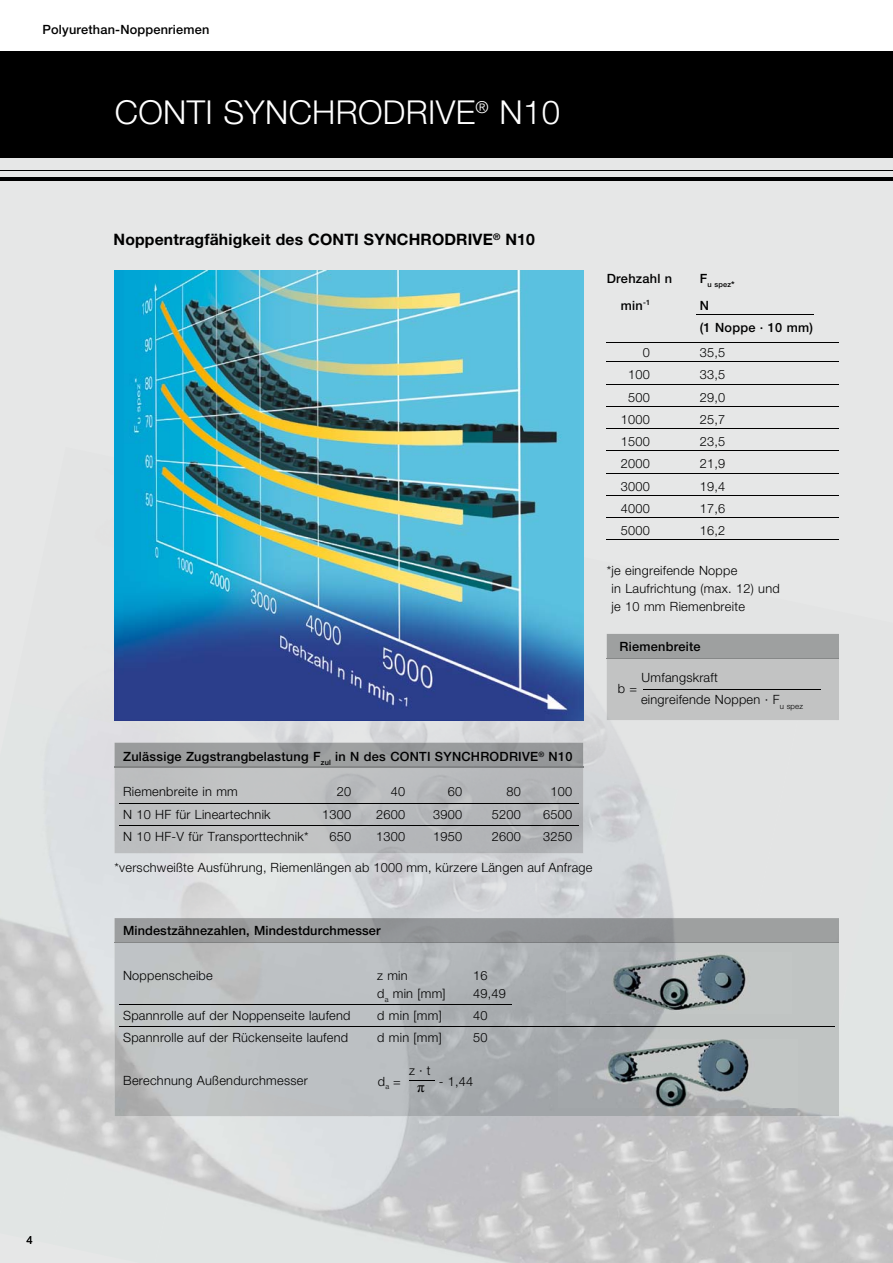
<style>
.page{position:relative;width:893px;height:1263px;background:#fff}
.page>*{position:absolute;margin:0;border:0;box-sizing:border-box;transform-origin:0 0}
.t1{font:300 33px "Helvetica Neue LT";letter-spacing:.01em;color:#fff}
.t2{font:700 15.75px "Helvetica Neue LT";letter-spacing:.01em;color:#000}
.t3{font:100 15px "Helvetica Neue LT";color:#000}
.t4{font:300 12.75px/18px "Helvetica Neue LT";letter-spacing:.02em;color:#000}
.t5{font:500 12.75px/22.2px "Helvetica Neue LT";letter-spacing:.02em;color:#000}
.t6{font:11.25px "Helvetica Neue LT";color:#000}
.t7{font:500 7.35px "Helvetica Neue LT";color:#000}
.s1{font-size:9.6px}
</style>
<div class="page">
<div style="left:0;top:124px;width:893px;height:1139px;background:#e6e7e7"></div>
<img style="left:114px;top:447px;width:362px;height:296px">
<img style="left:476px;top:543px;width:159px;height:227px">
<img style="left:820px;top:1116px;width:20px;height:147px">
<img style="left:0;top:702px;width:163px;height:318px">
<img style="left:160px;top:734px;width:44px;height:9px">
<img style="left:54px;top:853px;width:136px;height:308px">
<img style="left:840px;top:1116px;width:53px;height:147px">
<img style="left:176px;top:897px;width:101px;height:21px">
<img style="left:662px;top:1116px;width:158px;height:147px">
<img style="left:451px;top:1116px;width:211px;height:147px">
<img style="left:0;top:1020px;width:98px;height:141px">
<img style="left:187px;top:1116px;width:264px;height:135px">
<img style="left:104px;top:1116px;width:83px;height:68px">
<svg style="left:630px;top:1260px;width:13px;height:3px"></svg>
<div style="left:0;top:51px;width:893px;height:106px;background:#000"></div>
<hr style="left:0;top:177px;width:893px;height:3px;background:#000">
<hr style="left:0;top:170px;width:893px;height:1px;background:#000">
<img style="left:607px;top:634px;width:232px;height:86px">
<img style="left:607px;top:658px;width:232px;height:1px">
<img style="left:115px;top:743px;width:468px;height:110px">
<img style="left:115px;top:767px;width:468px;height:1px">
<img style="left:115px;top:943px;width:163px;height:173px">
<div style="left:512px;top:1092px;width:117px;height:24px;background:#a1a5a8"></div>
<div style="left:240px;top:1089px;width:132px;height:27px;background:#bcc0c2"></div>
<img style="left:115px;top:918px;width:724px;height:24px">
<img style="left:115px;top:942px;width:724px;height:1px">
<img style="left:115px;top:270px;width:468px;height:450px">
<hr style="left:119px;top:803px;width:460px;height:1px;background:#000">
<hr style="left:119px;top:825px;width:460px;height:1px;background:#000">
<hr style="left:696px;top:314px;width:117px;height:1px;background:#000">
<hr style="left:607px;top:342px;width:232px;height:1px;background:#000">
<hr style="left:607px;top:361px;width:232px;height:1px;background:#000">
<hr style="left:607px;top:384px;width:232px;height:1px;background:#000">
<hr style="left:607px;top:406px;width:232px;height:1px;background:#000">
<hr style="left:607px;top:428px;width:232px;height:1px;background:#000">
<hr style="left:607px;top:450px;width:232px;height:1px;background:#000">
<hr style="left:607px;top:473px;width:232px;height:1px;background:#000">
<hr style="left:607px;top:495px;width:232px;height:1px;background:#000">
<hr style="left:607px;top:517px;width:232px;height:1px;background:#000">
<hr style="left:607px;top:539px;width:232px;height:1px;background:#000">
<hr style="left:643px;top:689px;width:178px;height:1px;background:#000">
<hr style="left:119px;top:1004px;width:393px;height:1px;background:#000">
<hr style="left:119px;top:1026px;width:716px;height:1px;background:#000">
<img style="left:566px;top:952px;width:226px;height:62px">
<img style="left:559px;top:1039px;width:238px;height:68px">
<svg style="left:409px;top:1080px;width:26px;height:1px"></svg>
<p class="t5" style="left:43px;top:18px;width:168px">Polyurethan-Noppenriemen</p>
<h1 class="t1" style="left:115px;top:92px;width:447px">CONTI SYNCHRODRIVE<sup>®</sup> N10</h1>
<p class="t2" style="left:114px;top:230px;width:423px">Noppentragfähigkeit des CONTI SYNCHRODRIVE<sup>®</sup> N10</p>
<p class="t5" style="left:607px;top:267px;width:67px">Drehzahl n</p>
<p class="t7" style="left:700px;top:280px;width:36px"><sup>F</sup>u spez<span class="s1">*</span></p>
<p class="t5" style="left:621px;top:294px;width:31px">min<sup>-1</sup></p>
<p class="t5" style="left:700px;top:294px;width:115px">N<br>(1 Noppe · 10 mm)</p>
<p class="t4" style="left:643px;top:343px;width:9px">0</p>
<p class="t4" style="left:700px;top:343px;width:27px">35,5</p>
<p class="t4" style="left:628px;top:366px;width:23px">100</p>
<p class="t4" style="left:700px;top:366px;width:27px">33,5</p>
<p class="t4" style="left:628px;top:388px;width:23px">500</p>
<p class="t4" style="left:700px;top:388px;width:27px">29,0</p>
<p class="t4" style="left:621px;top:410px;width:31px">1000</p>
<p class="t4" style="left:700px;top:410px;width:27px">25,7</p>
<p class="t4" style="left:621px;top:432px;width:31px">1500</p>
<p class="t4" style="left:700px;top:432px;width:27px">23,5</p>
<p class="t4" style="left:621px;top:455px;width:31px">2000</p>
<p class="t4" style="left:700px;top:455px;width:27px">21,9</p>
<p class="t4" style="left:621px;top:477px;width:31px">3000</p>
<p class="t4" style="left:700px;top:477px;width:27px">19,4</p>
<p class="t4" style="left:621px;top:499px;width:31px">4000</p>
<p class="t4" style="left:700px;top:499px;width:27px">17,6</p>
<p class="t4" style="left:621px;top:521px;width:31px">5000</p>
<p class="t4" style="left:700px;top:521px;width:27px">16,2</p>
<p class="t4" style="left:611px;top:561px;width:170px;text-indent:-5px">* je eingreifende Noppe<br>in Laufrichtung (max. 12) und je 10 mm Riemenbreite</p>
<p class="t5" style="left:619px;top:635px;width:83px">Riemenbreite</p>
<p class="t4" style="left:618px;top:679px;width:21px">b =</p>
<p class="t4" style="left:641px;top:666px;width:164px;line-height:22.2px">Umfangskraft<br>eingreifende Noppen · F<sub>u</sub> <sub>spez</sub></p>
<p class="t5" style="left:123px;top:745px;width:451px">Zulässige Zugstrangbelastung F<sub>zul</sub> in N des CONTI SYNCHRODRIVE<sup>®</sup> N10</p>
<p class="t4" style="left:123px;top:783px;width:116px">Riemenbreite in mm</p>
<p class="t4" style="left:337px;top:783px;width:16px">20</p>
<p class="t4" style="left:391px;top:783px;width:16px">40</p>
<p class="t4" style="left:448px;top:783px;width:16px">60</p>
<p class="t4" style="left:506px;top:783px;width:16px">80</p>
<p class="t4" style="left:550px;top:783px;width:23px">100</p>
<p class="t4" style="left:123px;top:805px;width:149px">N 10 HF für Lineartechnik</p>
<p class="t4" style="left:322px;top:805px;width:31px">1300</p>
<p class="t4" style="left:376px;top:805px;width:31px">2600</p>
<p class="t4" style="left:433px;top:805px;width:31px">3900</p>
<p class="t4" style="left:492px;top:805px;width:31px">5200</p>
<p class="t4" style="left:543px;top:805px;width:31px">6500</p>
<p class="t4" style="left:123px;top:827px;width:187px">N 10 HF-V für Transporttechnik*</p>
<p class="t4" style="left:330px;top:827px;width:23px">650</p>
<p class="t4" style="left:376px;top:827px;width:31px">1300</p>
<p class="t4" style="left:433px;top:827px;width:31px">1950</p>
<p class="t4" style="left:492px;top:827px;width:31px">2600</p>
<p class="t4" style="left:543px;top:827px;width:31px">3250</p>
<p class="t4" style="left:115px;top:858px;width:479px">*verschweißte Ausführung, Riemenlängen ab 1000 mm, kürzere Längen auf Anfrage</p>
<p class="t5" style="left:123px;top:919px;width:259px">Mindestzähnezahlen, Mindestdurchmesser</p>
<p class="t4" style="left:123px;top:966px;width:91px">Noppenscheibe</p>
<p class="t4" style="left:377px;top:966px;width:32px">z min</p>
<p class="t4" style="left:473px;top:966px;width:16px">16</p>
<p class="t4" style="left:377px;top:984px;width:70px">d<sub>a</sub> min [mm]</p>
<p class="t4" style="left:473px;top:984px;width:34px">49,49</p>
<p class="t4" style="left:123px;top:1006px;width:229px">Spannrolle auf der Noppenseite laufend</p>
<p class="t4" style="left:377px;top:1006px;width:66px">d min [mm]</p>
<p class="t4" style="left:473px;top:1006px;width:16px">40</p>
<p class="t4" style="left:123px;top:1028px;width:227px">Spannrolle auf der Rückenseite laufend</p>
<p class="t4" style="left:377px;top:1028px;width:66px">d min [mm]</p>
<p class="t4" style="left:473px;top:1028px;width:16px">50</p>
<p class="t4" style="left:123px;top:1071px;width:186px">Berechnung Außendurchmesser</p>
<p class="t4" style="left:378px;top:1072px;width:25px">d<sub>a</sub> =</p>
<p class="t4" style="left:409px;top:1062px;width:23px">z · t</p>
<p class="t4" style="left:439px;top:1072px;width:36px">- 1,44</p>
<p class="t3" style="left:417px;top:1078px;width:9px">π</p>
<p class="t6" style="left:27px;top:1233px;width:8px">4</p>
</div>
